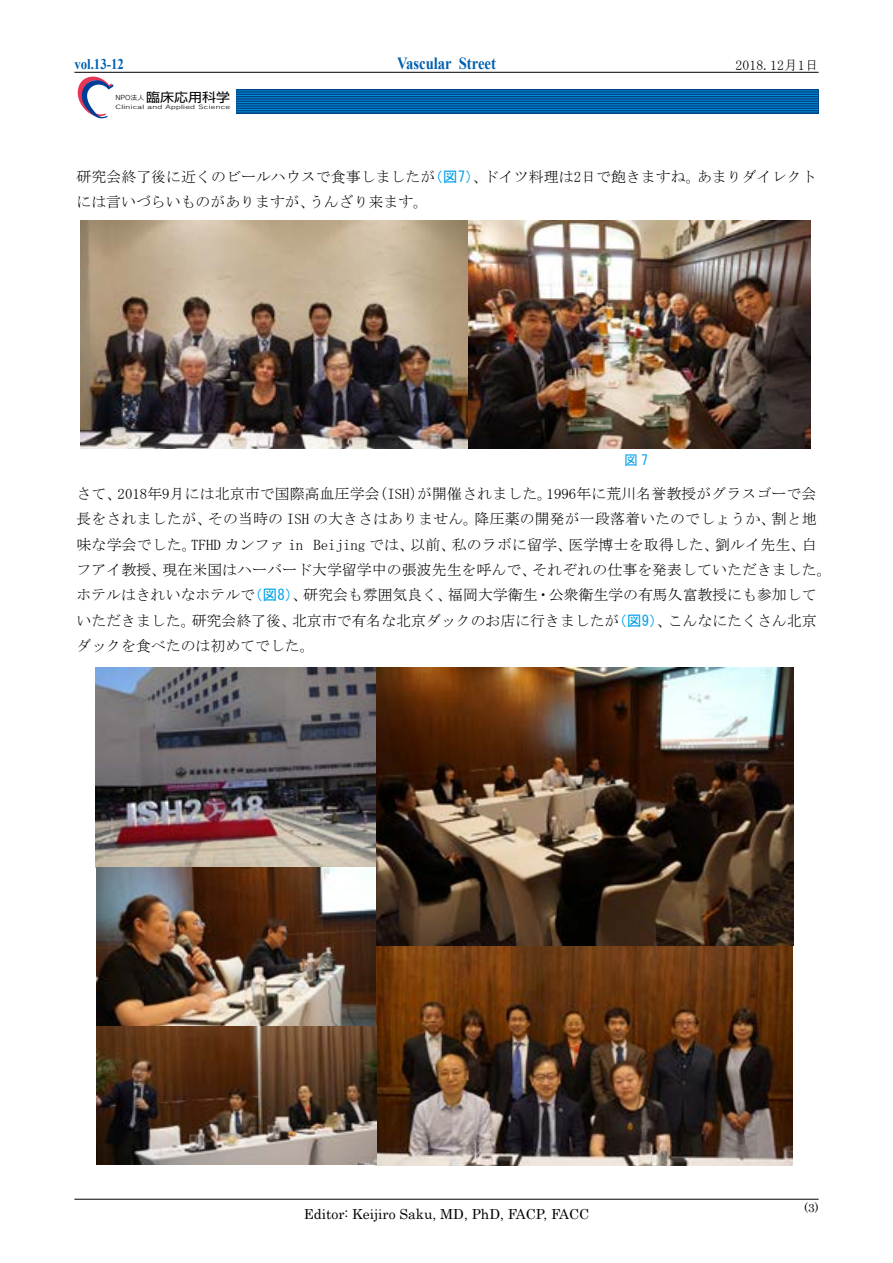
<style>
.page{position:relative;width:893px;height:1263px;background:#fff}
.page>*{position:absolute;margin:0;border:0;box-sizing:border-box;transform-origin:0 0}
.t1{font:700 16.95px "Times New Roman";color:#0060b0;scale:.86 1}
.t2{font:14.85px/25.5px "MS Mincho";letter-spacing:.005em;color:#000}
.t3{font:700 14.85px "Times New Roman";color:#0060b0;scale:.86 1}
.t4{font:13.8px "Century";color:#000}
.t5{font:13.8px "MS Mincho";color:#000}
.t6{font:13.8px "MS Gothic";color:#00a0e9}
.t7{font:12.6px "Shin Go Pr 5";color:#000;scale:1.11 1}
.t8{font:11.7px "Century";color:#000}
.t9{font:6.6px "Rodin Pro M";color:#000;scale:1.04 1}
.t10{font:5.55px "Rodin Pro M";letter-spacing:.04em;color:#000;scale:1.43 1}
.s1{font-family:"MS Gothic";color:#00a0e9}
</style>
<div class="page">
<hr style="left:74px;top:1199px;width:745px;height:1px;background:#000">
<hr style="left:74px;top:72px;width:745px;height:1px;background:#000">
<svg style="left:236px;top:89px;width:582px;height:25px;background:#005498"></svg>
<hr style="left:236px;top:91px;width:582px;height:1px;background:#008cd6">
<hr style="left:236px;top:93px;width:582px;height:1px;background:#008cd6">
<hr style="left:236px;top:95px;width:582px;height:1px;background:#008cd6">
<hr style="left:236px;top:98px;width:582px;height:1px;background:#008cd6">
<hr style="left:236px;top:100px;width:582px;height:1px;background:#008cd6">
<hr style="left:236px;top:102px;width:582px;height:1px;background:#008cd6">
<hr style="left:236px;top:105px;width:582px;height:1px;background:#008cd6">
<hr style="left:236px;top:107px;width:582px;height:1px;background:#008cd6">
<hr style="left:236px;top:109px;width:582px;height:1px;background:#008cd6">
<hr style="left:236px;top:112px;width:582px;height:1px;background:#008cd6">
<svg style="left:77px;top:76px;width:36px;height:43px"></svg>
<img style="left:376px;top:946px;width:416px;height:219px">
<img style="left:376px;top:667px;width:417px;height:279px">
<img style="left:81px;top:220px;width:729px;height:229px">
<img style="left:96px;top:667px;width:280px;height:497px">
<p class="t3" style="left:74px;top:53px;width:59px">vol.13-12</p>
<p class="t1" style="left:397px;top:51px;width:116px">Vascular Street</p>
<p class="t5" style="left:736px;top:58px;width:84px">2018.12月1日</p>
<p class="t7" style="left:146px;top:87px;width:77px">臨床応用科学</p>
<p class="t9" style="left:115px;top:93px;width:29px">NPO法人</p>
<p class="t10" style="left:116px;top:103px;width:82px">Clinical and Applied Science</p>
<p class="t2" style="left:77px;top:163px;width:741px">研究会終了後に近くのビールハウスで食事しましたが<span class="s1">（図7）</span>、ドイツ料理は2日で飽きますね。あまりダイレクトには言いづらいものがありますが、うんざり来ます。</p>
<p class="t6" style="left:624px;top:453px;width:26px">図 7</p>
<p class="t2" style="left:77px;top:480px;width:757px">さて、2018年9月には北京市で国際高血圧学会（ISH）が開催されました。1996年に荒川名誉教授がグラスゴーで会長をされましたが、その当時の ISH の大きさはありません。降圧薬の開発が一段落着いたのでしょうか、割と地味な学会でした。TFHD カンファ in Beijing では、以前、私のラボに留学、医学博士を取得した、劉ルイ先生、白フアイ教授、現在米国はハーバード大学留学中の張波先生を呼んで、それぞれの仕事を発表していただきました。ホテルはきれいなホテルで<span class="s1">（図8）</span>、研究会も雰囲気良く、福岡大学衛生・公衆衛生学の有馬久富教授にも参加していただきました。研究会終了後、北京市で有名な北京ダックのお店に行きましたが<span class="s1">（図9）</span>、こんなにたくさん北京ダックを食べたのは初めてでした。</p>
<p class="t4" style="left:304px;top:1202px;width:287px">Editor: Keijiro Saku, MD, PhD, FACP, FACC</p>
<p class="t8" style="left:804px;top:1198px;width:16px">(3)</p>
</div>
